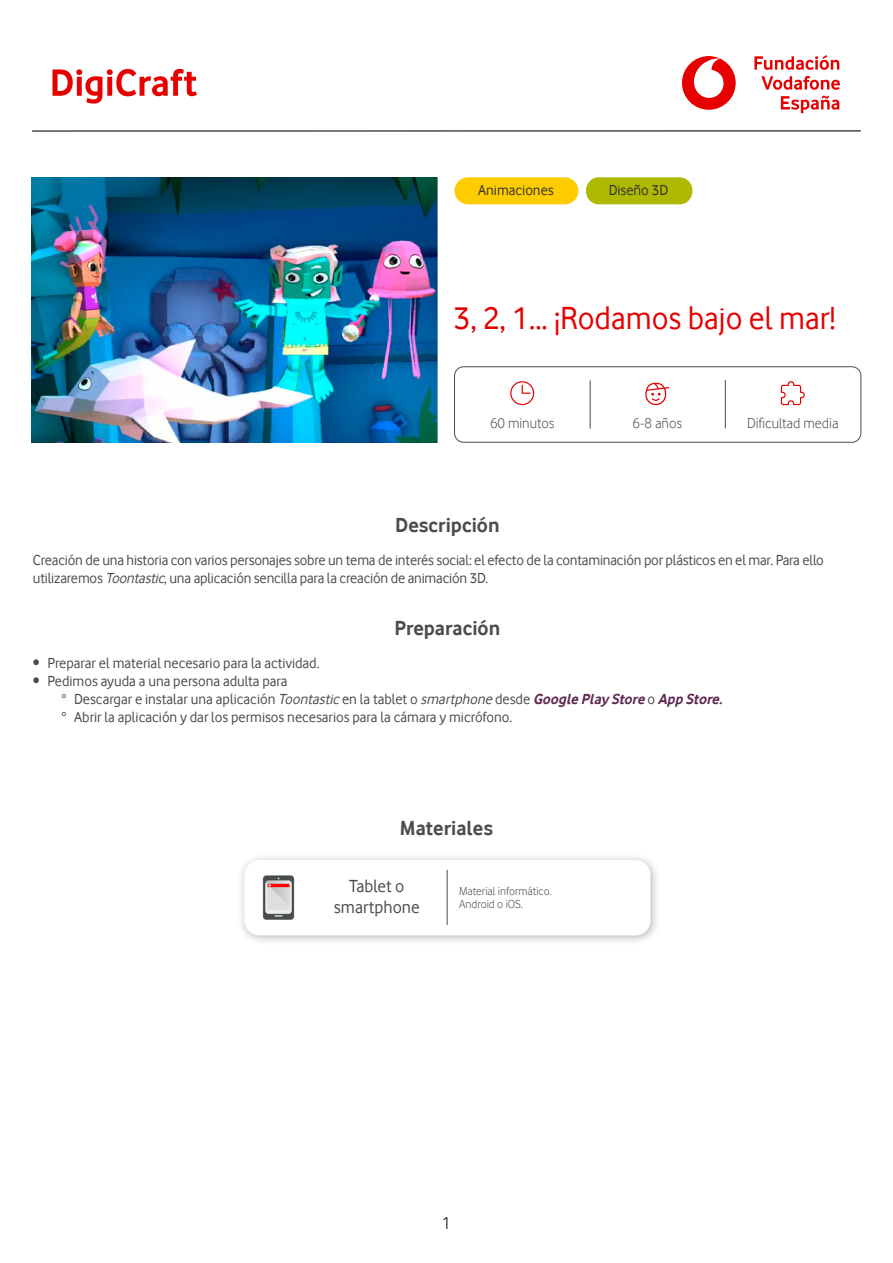
<style>
.page{position:relative;width:893px;height:1263px;background:#fff}
.page>*{position:absolute;margin:0;border:0;box-sizing:border-box;transform-origin:0 0}
.t1{font:33px "Vodafone Rg";color:#e60000}
.t2{font:700 21px "Vodafone Rg";color:#4a4d4e}
.t3{font:18px/21.6px "Vodafone Rg";color:#484b4d;text-align:center}
.t4{font:18px "Vodafone Lt";color:#000}
.t5{font:15px/18px "Vodafone Rg";color:#484b4d}
.t6{font:15px/18px "Vodafone Rg";letter-spacing:-.015em;color:#4a4d4e}
.t7{font:15px "Vodafone Lt";color:#484b4d}
.t8{font:15px "Vodafone Rg";color:#333}
.t9{font:12px/13.5px "Vodafone Lt";color:#484b4d}
.s1{font-style:italic}
.s2{font-weight:700;font-style:italic;color:#5d2750}
</style>
<div class="page">
<hr style="left:33px;top:130px;width:827px;height:2px;background:#4a4d4e">
<svg style="left:53px;top:69px;width:144px;height:35px"></svg>
<div style="left:682px;top:56px;width:54px;height:54px;background:#e60000;border-radius:50%"></div>
<svg style="left:694px;top:58px;width:29px;height:40px"></svg>
<svg style="left:754px;top:55px;width:85px;height:15px"></svg>
<svg style="left:761px;top:76px;width:79px;height:14px"></svg>
<svg style="left:781px;top:96px;width:58px;height:17px"></svg>
<div style="left:237px;top:852px;width:424px;height:94px;background:#000;opacity:.28"></div>
<div style="left:244px;top:860px;width:406px;height:75px;background:#fff;border-radius:15px"></div>
<hr style="left:447px;top:870px;width:1px;height:55px;background:#484b4d">
<img style="left:262px;top:875px;width:33px;height:45px">
<img style="left:32px;top:177px;width:405px;height:265px">
<div style="left:454px;top:367px;width:407px;height:75px;border:1px solid #4b4e4f;border-radius:9px"></div>
<hr style="left:590px;top:380px;width:1px;height:49px;background:#484b4d">
<hr style="left:725px;top:380px;width:1px;height:48px;background:#484b4d">
<div style="left:454px;top:177px;width:124px;height:27px;background:#fc0;border-radius:14px"></div>
<div style="left:586px;top:177px;width:106px;height:27px;background:#afb900;border-radius:13px"></div>
<svg style="left:510px;top:381px;width:24px;height:24px"></svg>
<svg style="left:781px;top:381px;width:24px;height:24px"></svg>
<svg style="left:645px;top:383px;width:24px;height:22px"></svg>
<p class="t8" style="left:478px;top:181px;width:77px">Animaciones</p>
<p class="t8" style="left:609px;top:181px;width:61px">Diseño 3D</p>
<h1 class="t1" style="left:454px;top:299px;width:384px">3, 2, 1... ¡Rodamos bajo el mar!</h1>
<p class="t7" style="left:490px;top:414px;width:66px">60 minutos</p>
<p class="t7" style="left:632px;top:415px;width:51px">6-8 años</p>
<p class="t7" style="left:747px;top:415px;width:93px">Dificultad media</p>
<h2 class="t2" style="left:395px;top:513px;width:106px">Descripción</h2>
<p class="t6" style="left:33px;top:551px;width:792px">Creación de una historia con varios personajes sobre un tema de interés social: el efecto de la contaminación por plásticos en el mar. Para ello utilizaremos <span class="s1">Toontastic</span>, una aplicación sencilla para la creación de animación 3D.</p>
<h2 class="t2" style="left:395px;top:615px;width:107px">Preparación</h2>
<p class="t5" style="left:33px;top:653px;width:288px">• Preparar el material necesario para la actividad.</p>
<p class="t5" style="left:61px;top:671px;width:666px;text-indent:-28px">• Pedimos ayuda a una persona adulta para<br>° Descargar e instalar una aplicación <span class="s1">Toontastic</span> en la tablet o <span class="s1">smartphone</span> desde <span class="s2">Google Play Store</span> o <span class="s2">App Store. </span>° Abrir la aplicación y dar los permisos necesarios para la cámara y micrófono.</p>
<h2 class="t2" style="left:400px;top:816px;width:95px">Materiales</h2>
<p class="t3" style="left:334px;top:875px;width:87px">Tablet o smartphone</p>
<p class="t9" style="left:459px;top:884px;width:94px">Material informático.<br>Android o iOS.</p>
<p class="t4" style="left:442px;top:1213px;width:11px">1</p>
</div>
